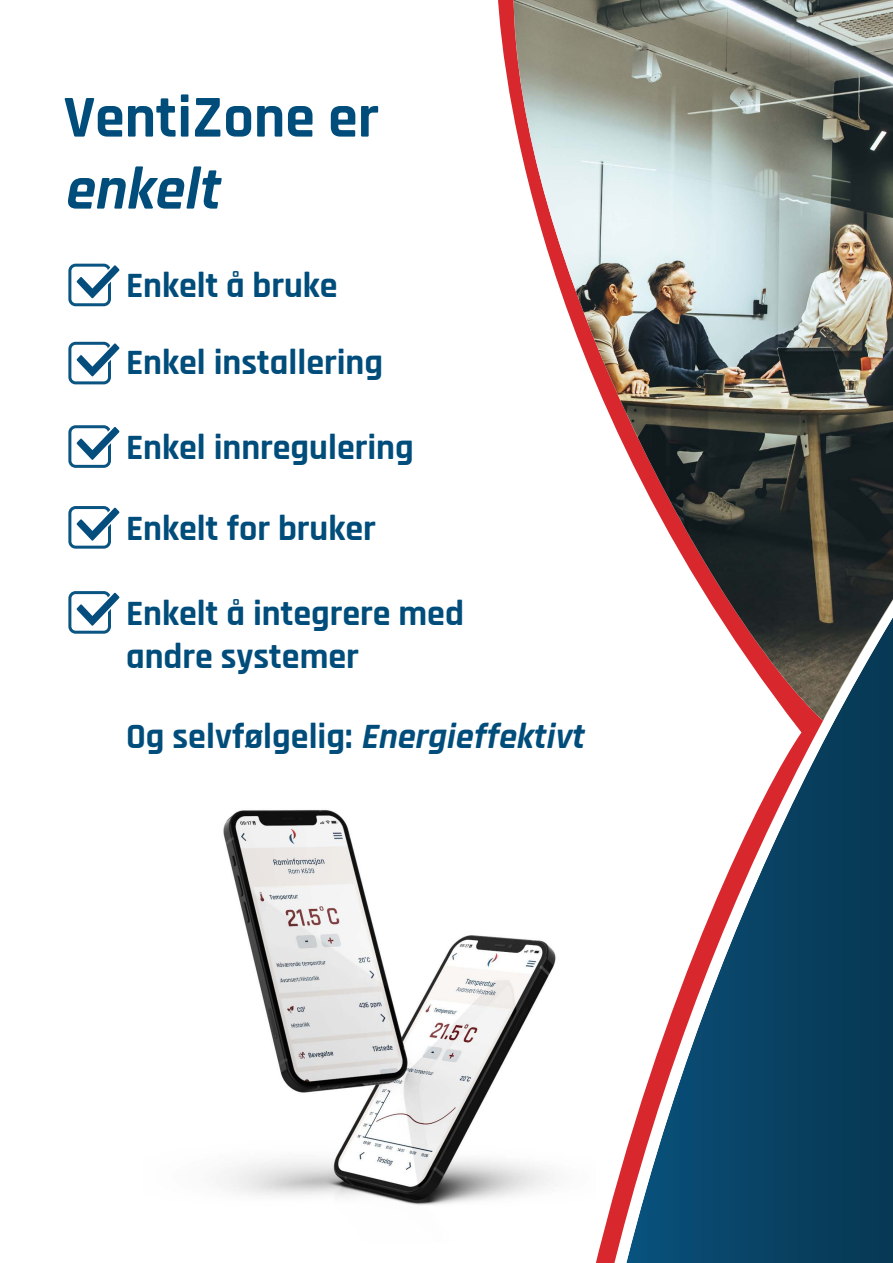
<style>
.page{position:relative;width:893px;height:1263px;background:#fff}
.page>*{position:absolute;margin:0;border:0;box-sizing:border-box;transform-origin:0 0}
.t1{font:700 60px "Rajdhani";color:#004d7b}
.t2{font:italic 700 60px "Rajdhani";color:#004d7b}
.t3{font:700 36px/76.5px "Rajdhani";color:#004d7b}
.s1{font-style:italic}
</style>
<div class="page">
<svg style="left:626px;top:720px;width:267px;height:543px"></svg>
<img style="left:514px;top:0;width:379px;height:720px">
<div style="left:68px;top:264px;width:43px;height:42px;border:3px solid #095481;border-radius:6px"></div>
<svg style="left:73px;top:263px;width:47px;height:38px"></svg>
<div style="left:68px;top:342px;width:43px;height:42px;border:3px solid #095481;border-radius:6px"></div>
<svg style="left:73px;top:341px;width:47px;height:39px"></svg>
<div style="left:68px;top:425px;width:43px;height:43px;border:3px solid #095481;border-radius:6px"></div>
<svg style="left:73px;top:425px;width:47px;height:38px"></svg>
<div style="left:68px;top:506px;width:43px;height:43px;border:3px solid #095481;border-radius:6px"></div>
<svg style="left:73px;top:506px;width:47px;height:38px"></svg>
<div style="left:68px;top:591px;width:43px;height:43px;border:3px solid #095481;border-radius:6px"></div>
<svg style="left:73px;top:591px;width:47px;height:38px"></svg>
<img style="left:223px;top:810px;width:333px;height:395px">
<h1 class="t1" style="left:64px;top:93px;width:316px">VentiZone er</h1>
<h1 class="t2" style="left:64px;top:165px;width:166px">enkelt</h1>
<p class="t3" style="left:126px;top:249px;width:259px">Enkelt å bruke<br>Enkel installering</p>
<p class="t3" style="left:126px;top:410px;width:289px">Enkel innregulering</p>
<p class="t3" style="left:126px;top:491px;width:251px">Enkelt for bruker</p>
<p class="t3" style="left:126px;top:593px;width:339px;line-height:43.2px">Enkelt å integrere med andre systemer</p>
<p class="t3" style="left:126px;top:700px;width:465px">Og selvfølgelig: <span class="s1">Energieffektivt</span></p>
</div>
